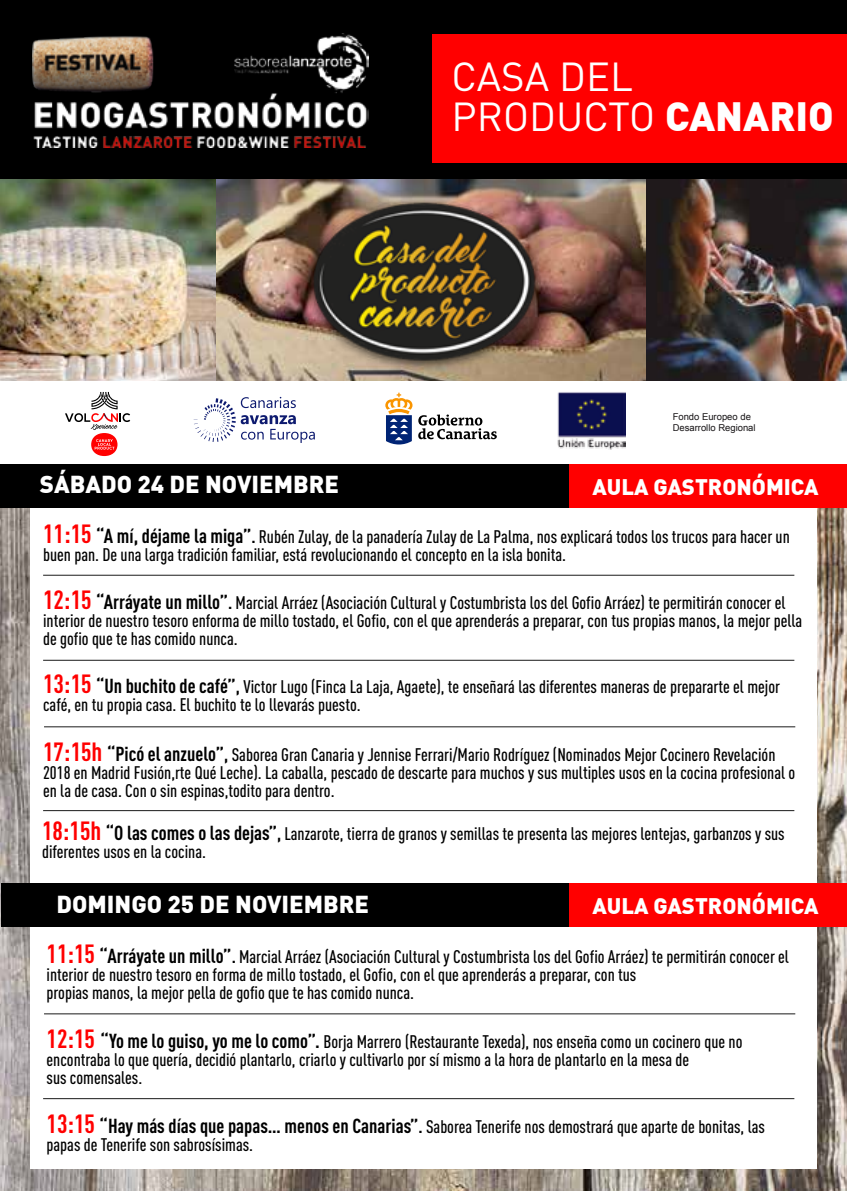
<style>
.page{position:relative;width:847px;height:1191px;background:#fff}
.page>*{position:absolute;margin:0;border:0;box-sizing:border-box;transform-origin:0 0}
.t1{font:40px/40px "DIN Pro";color:#fff}
.t2{font:900 24px "DIN Pro";color:#fff}
.t3{font:900 22px "DIN Pro";color:#fff}
.t4{font:500 condensed 18px/18px "DIN Pro";color:#000}
.t5{font:9.4px/10.6px "Arial";color:#171416}
.s1{font-weight:900}
.s2{font-family:"DIN Cond";font-weight:700;font-stretch:normal;font-size:26px;color:#f00}
.s3{font-weight:700;font-size:20px}
.s4{font-family:"DIN Cond";font-weight:700;font-stretch:normal}
.s5{font-weight:700}
</style>
<div class="page">
<img style="left:0;top:179px;width:847px;height:1012px">
<div style="left:31px;top:419px;width:786px;height:749px;background:#fff"></div>
<div style="left:0;top:0;width:847px;height:179px;background:#000"></div>
<img style="left:33px;top:33px;width:335px;height:114px">
<div style="left:432px;top:34px;width:415px;height:129px;background:#f00"></div>
<div style="left:0;top:464px;width:847px;height:43px;background:#000"></div>
<hr style="left:43px;top:575px;width:751px;height:1px;background:#1a1a1a">
<hr style="left:43px;top:660px;width:751px;height:1px;background:#1a1a1a">
<hr style="left:44px;top:726px;width:751px;height:1px;background:#1a1a1a">
<hr style="left:44px;top:1013px;width:751px;height:1px;background:#1a1a1a">
<hr style="left:43px;top:810px;width:751px;height:1px;background:#1a1a1a">
<hr style="left:43px;top:1098px;width:751px;height:1px;background:#1a1a1a">
<div style="left:1px;top:883px;width:846px;height:43px;background:#000"></div>
<div style="left:0;top:380px;width:847px;height:84px;background:#fff"></div>
<img style="left:0;top:180px;width:216px;height:200px">
<img style="left:645px;top:180px;width:202px;height:200px">
<img style="left:216px;top:180px;width:429px;height:200px">
<svg style="left:65px;top:392px;width:65px;height:38px"></svg>
<div style="left:91px;top:433px;width:26px;height:23px;background:#f00;border-radius:50%"></div>
<svg style="left:95px;top:439px;width:19px;height:10px"></svg>
<svg style="left:194px;top:397px;width:121px;height:46px"></svg>
<img style="left:557px;top:392px;width:68px;height:57px">
<img style="left:275px;top:179px;width:294px;height:202px">
<div style="left:569px;top:464px;width:278px;height:43px;background:#f00"></div>
<div style="left:569px;top:883px;width:278px;height:43px;background:#f00"></div>
<svg style="left:385px;top:393px;width:27px;height:51px"></svg>
<svg style="left:418px;top:414px;width:79px;height:25px"></svg>
<h1 class="t1" style="left:451px;top:55px;width:384px">CASA DEL<br>PRODUCTO <span class="s1">CANARIO</span></h1>
<h2 class="t2" style="left:40px;top:468px;width:301px">SÁBADO 24 DE NOVIEMBRE</h2>
<p class="t5" style="left:672px;top:412px;width:84px">Fondo Europeo de<br>Desarrollo Regional</p>
<p class="t3" style="left:592px;top:472px;width:227px">AULA GASTRONÓMICA</p>
<p class="t4" style="left:43px;top:526px;width:748px"><span class="s2">11:15</span> <span class="s3">“A mí, déjame la miga”</span><span class="s4">.</span> Rubén Zulay, de la panadería Zulay de La Palma, nos explicará todos los trucos para hacer un buen pan. De una larga tradición familiar, está revolucionando el concepto en la isla bonita.</p>
<p class="t4" style="left:43px;top:591px;width:760px"><span class="s2">12:15</span> <span class="s3">“Arráyate un millo”</span><span class="s5">.</span> Marcial Arráez (Asociación Cultural y Costumbrista los del Gofio Arráez) te permitirán conocer el interior de nuestro tesoro enforma de millo tostado, el Gofio, con el que aprenderás a preparar, con tus propias manos, la mejor pella de gofio que te has comido nunca.</p>
<p class="t4" style="left:43px;top:676px;width:738px"><span class="s2">13:15</span> <span class="s3">“Un buchito de café”</span><span class="s5">,</span> Victor Lugo (Finca La Laja, Agaete), te enseñará las diferentes maneras de prepararte el mejor café, en tu propia casa. El buchito te lo llevarás puesto.</p>
<p class="t4" style="left:43px;top:744px;width:753px"><span class="s2">17:15h</span> <span class="s3">“Picó el anzuelo”</span><span class="s4">,</span> Saborea Gran Canaria y Jennise Ferrari/Mario Rodríguez (Nominados Mejor Cocinero Revelación<br>2018 en Madrid Fusión,rte Qué Leche). La caballa, pescado de descarte para muchos y sus multiples usos en la cocina profesional o en la de casa. Con o sin espinas,todito para dentro.</p>
<p class="t4" style="left:42px;top:823px;width:744px"><span class="s2">18:15h</span> <span class="s3">“O las comes o las dejas”</span><span class="s4">,</span> Lanzarote, tierra de granos y semillas te presenta las mejores lentejas, garbanzos y sus diferentes usos en la cocina.</p>
<p class="t3" style="left:592px;top:891px;width:227px">AULA GASTRONÓMICA</p>
<h2 class="t2" style="left:57px;top:888px;width:314px">DOMINGO 25 DE NOVIEMBRE</h2>
<p class="t4" style="left:47px;top:945px;width:744px"><span class="s2">11:15</span> <span class="s3">“Arráyate un millo”</span><span class="s4">.</span> Marcial Arráez (Asociación Cultural y Costumbrista los del Gofio Arráez) te permitirán conocer el interior de nuestro tesoro en forma de millo tostado, el Gofio, con el que aprenderás a preparar, con tus<br>propias manos, la mejor pella de gofio que te has comido nunca.</p>
<p class="t4" style="left:47px;top:1030px;width:697px"><span class="s2">12:15</span> <span class="s3">“Yo me lo guiso, yo me lo como”.</span> Borja Marrero (Restaurante Texeda), nos enseña como un cocinero que no encontraba lo que quería, decidió plantarlo, criarlo y cultivarlo por sí mismo a la hora de plantarlo en la mesa de<br>sus comensales.</p>
<p class="t4" style="left:47px;top:1116px;width:720px"><span class="s2">13:15</span> <span class="s3">“Hay más días que papas… menos en Canarias”</span><span class="s4">.</span> Saborea Tenerife nos demostrará que aparte de bonitas, las papas de Tenerife son sabrosísimas.</p>
</div>
